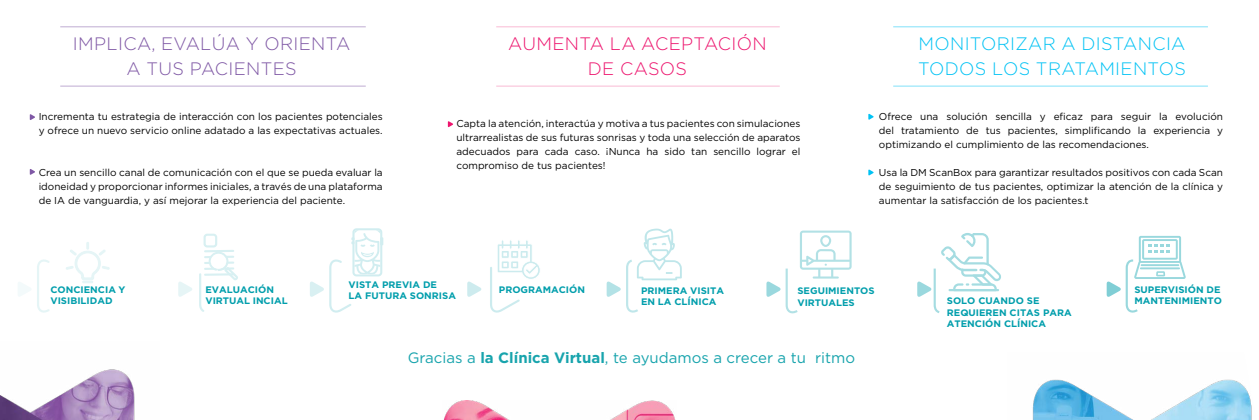
<style>
.page{position:relative;width:1259px;height:420px;background:#fff}
.page>*{position:absolute;margin:0;border:0;box-sizing:border-box;transform-origin:0 0}
.t1{font:300 18px/24px "Gotham Pro";letter-spacing:.02em;color:#00c2f4}
.t2{font:300 18px/24px "Gotham Pro";letter-spacing:.02em;color:#7f58a5;text-align:center}
.t3{font:300 18px/24px "Gotham Pro";letter-spacing:.02em;color:#ed156e;text-align:center}
.t4{font:15px "Gotham Pro";color:#18a4ad}
.t5{font:10px/14px "Gotham Pro";color:#000;text-align:justify}
.t6{font:700 9.4px/11.3px "Gotham Pro";color:#009eac}
.s1{font-weight:700}
</style>
<div class="page">
<img style="left:0;top:369px;width:135px;height:51px">
<img style="left:443px;top:400px;width:233px;height:20px">
<svg style="left:178px;top:282px;width:14px;height:14px"></svg>
<svg style="left:18px;top:259px;width:32px;height:54px"></svg>
<svg style="left:310px;top:228px;width:73px;height:85px"></svg>
<svg style="left:467px;top:281px;width:14px;height:15px"></svg>
<svg style="left:606px;top:228px;width:76px;height:85px"></svg>
<svg style="left:766px;top:230px;width:85px;height:84px"></svg>
<svg style="left:917px;top:233px;width:84px;height:80px"></svg>
<svg style="left:1106px;top:236px;width:80px;height:77px"></svg>
<hr style="left:60px;top:86px;width:306px;height:1px;background:#7f58a5">
<hr style="left:60px;top:26px;width:306px;height:1px;background:#7f58a5">
<hr style="left:496px;top:26px;width:284px;height:1px;background:#ed156e">
<hr style="left:496px;top:86px;width:284px;height:1px;background:#ed156e">
<hr style="left:893px;top:86px;width:315px;height:1px;background:#00c2f4">
<hr style="left:893px;top:26px;width:315px;height:1px;background:#00c2f4">
<svg style="left:30px;top:114px;width:5px;height:6px"></svg>
<svg style="left:448px;top:121px;width:5px;height:6px"></svg>
<svg style="left:30px;top:169px;width:5px;height:6px"></svg>
<img style="left:1032px;top:379px;width:220px;height:41px">
<svg style="left:868px;top:113px;width:5px;height:7px"></svg>
<svg style="left:868px;top:169px;width:5px;height:6px"></svg>
<h1 class="t3" style="left:508px;top:32px;width:260px">AUMENTA LA ACEPTACIÓN<br>DE CASOS</h1>
<h1 class="t2" style="left:73px;top:32px;width:279px">IMPLICA, EVALÚA Y ORIENTA<br>A TUS PACIENTES</h1>
<h1 class="t1" style="left:918px;top:32px;width:269px">MONITORIZAR A DISTANCIA<br>TODOS LOS TRATAMIENTOS</h1>
<p class="t5" style="left:39px;top:109px;width:345px">Incrementa tu estrategia de interacción con los pacientes potenciales y ofrece un nuevo servicio online adatado a las expectativas actuales.</p>
<p class="t5" style="left:39px;top:165px;width:345px">Crea un sencillo canal de comunicación con el que se pueda evaluar la idoneidad y proporcionar informes iniciales, a través de una plataforma de IA de vanguardia, y así mejorar la experiencia del paciente.</p>
<p class="t5" style="left:456px;top:117px;width:345px">Capta la atención, interactúa y motiva a tus pacientes con simulaciones ultrarrealistas de sus futuras sonrisas y toda una selección de aparatos adecuados para cada caso. ¡Nunca ha sido tan sencillo lograr el compromiso de tus pacientes!</p>
<p class="t5" style="left:879px;top:109px;width:345px">Ofrece una solución sencilla y eficaz para seguir la evolución del tratamiento de tus pacientes, simplificando la experiencia y optimizando el cumplimiento de las recomendaciones.</p>
<p class="t5" style="left:879px;top:165px;width:345px">Usa la DM ScanBox para garantizar resultados positivos con cada Scan de seguimiento de tus pacientes, optimizar la atención de la clínica y aumentar la satisfacción de los pacientes.t</p>
<p class="t6" style="left:348px;top:278px;width:109px">VISTA PREVIA DE<br>LA FUTURA SONRISA</p>
<p class="t6" style="left:50px;top:283px;width:77px">CONCIENCIA Y<br>VISIBILIDAD</p>
<p class="t6" style="left:205px;top:283px;width:84px">EVALUACIÓN<br>VIRTUAL INCIAL</p>
<p class="t6" style="left:499px;top:283px;width:88px">PROGRAMACIÓN</p>
<p class="t6" style="left:641px;top:284px;width:84px">PRIMERA VISITA<br>EN LA CLÍNICA</p>
<p class="t6" style="left:797px;top:285px;width:79px">SEGUIMIENTOS<br>VIRTUALES</p>
<p class="t6" style="left:1134px;top:283px;width:89px">SUPERVISIÓN DE<br>MANTENIMIENTO</p>
<p class="t6" style="left:947px;top:295px;width:126px">SOLO CUANDO SE<br>REQUIEREN CITAS PARA<br>ATENCIÓN CLÍNICA</p>
<h2 class="t4" style="left:408px;top:349px;width:449px">Gracias a <span class="s1">la Clínica Virtual</span>, te ayudamos a crecer a tu ritmo</h2>
</div>
